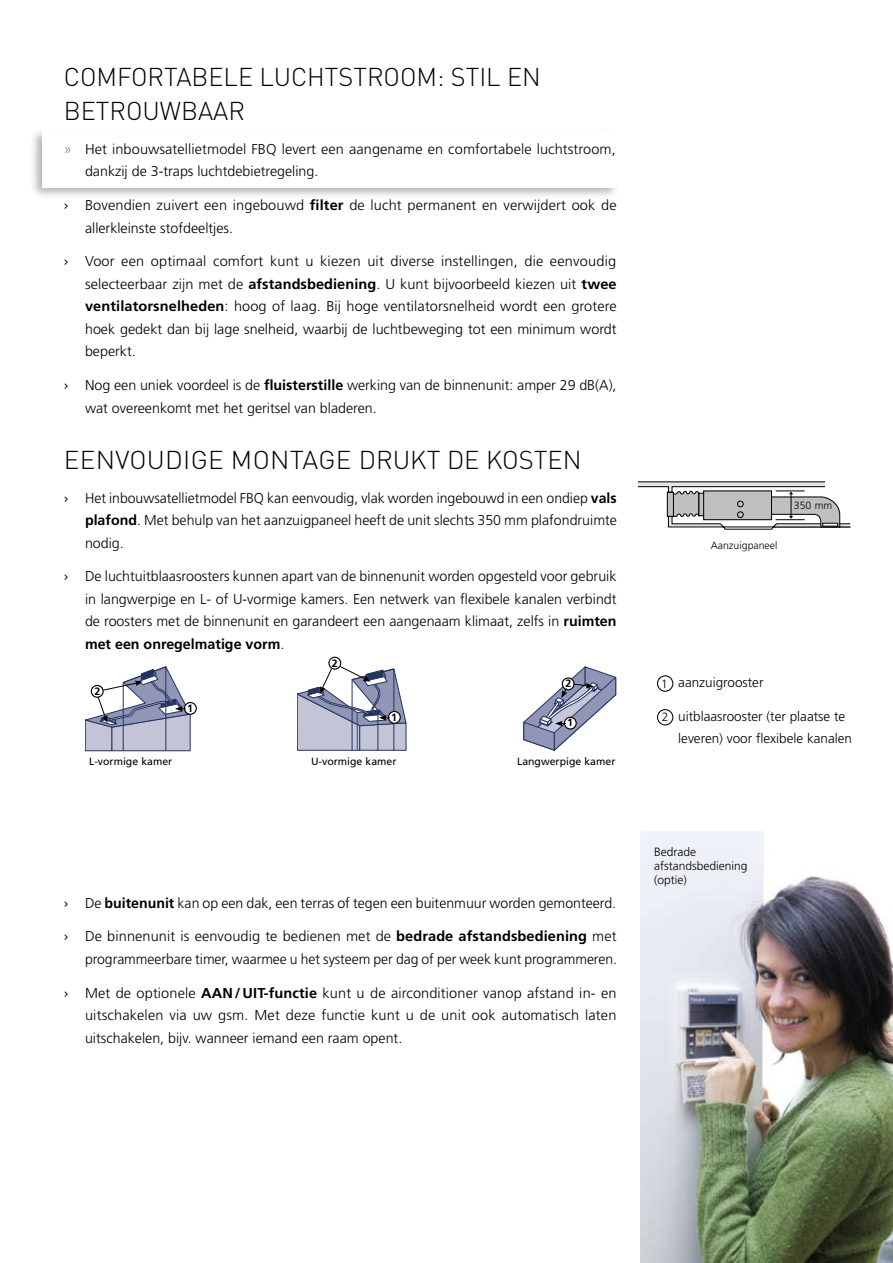
<style>
.page{position:relative;width:893px;height:1263px;background:#fff}
.page>*{position:absolute;margin:0;border:0;box-sizing:border-box;transform-origin:0 0}
.t1{font:300 25.5px/33.8px "DIN";color:#000}
.t2{font:300 14.25px/22.5px "Frutiger";color:#000;text-align:justify}
.t3{font:300 13.5px/22.5px "Frutiger";color:#000}
.t4{font:300 12px/14.4px "Frutiger";color:#000}
.t5{font:700 10.65px "Frutiger";color:#000}
.t6{font:10.5px "Frutiger";color:#000}
.t7{font:300 10.5px "Frutiger";color:#000}
.s1{color:#7c7c7c}
.s2{font-family:"DIN";font-weight:400}
.s3{font-weight:700}
.s4{font-size:12px}
</style>
<div class="page">
<div style="left:184px;top:702px;width:13px;height:13px;border:1px solid #000;border-radius:50%"></div>
<svg style="left:85px;top:666px;width:106px;height:85px"></svg>
<div style="left:328px;top:657px;width:13px;height:13px;border:1px solid #000;border-radius:50%"></div>
<svg style="left:297px;top:665px;width:110px;height:86px"></svg>
<svg style="left:523px;top:666px;width:94px;height:85px"></svg>
<img style="left:641px;top:831px;width:252px;height:432px">
<svg style="left:638px;top:482px;width:212px;height:47px"></svg>
<div style="left:30px;top:127px;width:590px;height:72px;background:#000;opacity:.3"></div>
<div style="left:43px;top:130px;width:598px;height:57px;background:#fff"></div>
<div style="left:657px;top:675px;width:16px;height:17px;border:1px solid #000;border-radius:50%"></div>
<div style="left:657px;top:709px;width:16px;height:16px;border:1px solid #000;border-radius:50%"></div>
<h1 class="t1" style="left:64px;top:59px;width:479px">COMFORTABELE LUCHTSTROOM: STIL EN<br>BETROUWBAAR</h1>
<p class="t2" style="left:85px;top:138px;width:532px;text-indent:-21px"><span class="s1">»</span> Het inbouwsatellietmodel FBQ levert een aangename en comfortabele luchtstroom, dankzij de 3-traps luchtdebietregeling.</p>
<p class="t2" style="left:85px;top:194px;width:533px;text-indent:-21px"><span class="s2">›</span> Bovendien zuivert een ingebouwd <span class="s3">filter</span> de lucht permanent en verwijdert ook de allerkleinste stofdeeltjes.</p>
<p class="t2" style="left:85px;top:250px;width:533px;text-indent:-21px"><span class="s2">›</span> Voor een optimaal comfort kunt u kiezen uit diverse instellingen, die eenvoudig selecteerbaar zijn met de <span class="s3">afstandsbediening</span>. U kunt bijvoorbeeld kiezen uit <span class="s3">twee ventilatorsnelheden</span>: hoog of laag. Bij hoge ventilatorsnelheid wordt een grotere hoek gedekt dan bij lage snelheid, waarbij de luchtbeweging tot een minimum wordt beperkt.</p>
<p class="t2" style="left:85px;top:374px;width:533px;text-indent:-21px"><span class="s2">›</span> Nog een uniek voordeel is de <span class="s3">fluisterstille</span> werking van de binnenunit: amper 29 dB(A), wat overeenkomt met het geritsel van bladeren.</p>
<h1 class="t1" style="left:64px;top:442px;width:519px">EENVOUDIGE MONTAGE DRUKT DE KOSTEN</h1>
<p class="t2" style="left:85px;top:486px;width:533px;text-indent:-21px"><span class="s2">›</span> Het inbouwsatellietmodel FBQ kan eenvoudig, vlak worden ingebouwd in een ondiep <span class="s3">vals plafond</span>. Met behulp van het aanzuigpaneel heeft de unit slechts 350 mm plafondruimte nodig.</p>
<p class="t2" style="left:85px;top:565px;width:533px;text-indent:-21px"><span class="s2">›</span> De luchtuitblaasroosters kunnen apart van de binnenunit worden opgesteld voor gebruik in langwerpige en L- of U-vormige kamers. Een netwerk van flexibele kanalen verbindt de roosters met de binnenunit en garandeert een aangenaam klimaat, zelfs in <span class="s3">ruimten met een onregelmatige vorm</span>.</p>
<p class="t5" style="left:95px;top:685px;width:7px">2</p>
<p class="t5" style="left:187px;top:701px;width:7px">1</p>
<p class="t5" style="left:332px;top:657px;width:7px">2</p>
<p class="t5" style="left:391px;top:711px;width:7px">1</p>
<p class="t5" style="left:565px;top:677px;width:7px">2</p>
<p class="t5" style="left:567px;top:716px;width:7px">1</p>
<p class="t6" style="left:89px;top:755px;width:85px">L-vormige kamer</p>
<p class="t6" style="left:311px;top:755px;width:87px">U-vormige kamer</p>
<p class="t6" style="left:517px;top:755px;width:100px">Langwerpige kamer</p>
<p class="t2" style="left:64px;top:891px;width:554px"><span class="s2">›</span> De <span class="s3">buitenunit</span> kan op een dak, een terras of tegen een buitenmuur worden gemonteerd.</p>
<p class="t2" style="left:64px;top:925px;width:555px;text-align:right"><span class="s2">›</span> De binnenunit is eenvoudig te bedienen met de <span class="s3">bedrade afstandsbediening</span> met programmeerbare timer, waarmee u het systeem per dag of per week kunt programmeren.</p>
<p class="t2" style="left:85px;top:981px;width:533px;text-indent:-21px"><span class="s2">›</span> Met de optionele <span class="s3">AAN/UIT-functie</span> kunt u de airconditioner vanop afstand in- en uitschakelen via uw gsm. Met deze functie kunt u de unit ook automatisch laten uitschakelen, bijv. wanneer iemand een raam opent.</p>
<p class="t7" style="left:711px;top:539px;width:68px">Aanzuigpaneel</p>
<p class="t7" style="left:794px;top:500px;width:40px">350 mm</p>
<p class="t3" style="left:661px;top:671px;width:104px"><span class="s4">1</span> aanzuigrooster</p>
<p class="t3" style="left:678px;top:705px;width:175px;text-indent:-16px"><span class="s4">2</span> uitblaasrooster (ter plaatse te leveren) voor flexibele kanalen</p>
<p class="t4" style="left:654px;top:844px;width:95px">Bedrade afstandsbediening (optie)</p>
</div>
